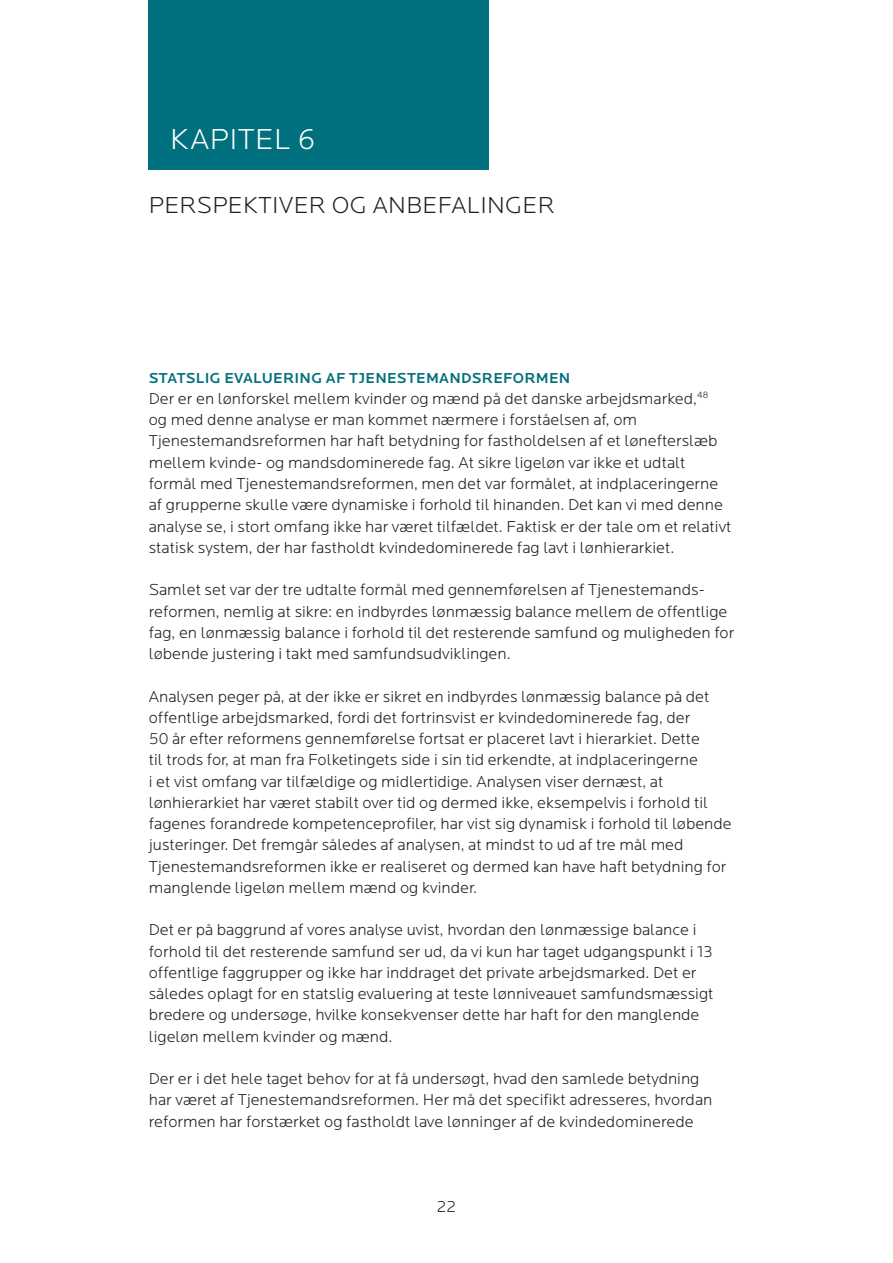
<style>
.page{position:relative;width:893px;height:1263px;background:#fff}
.page>*{position:absolute;margin:0;border:0;box-sizing:border-box;transform-origin:0 0}
.MR_1{font:300 30px "Locator";letter-spacing:.02em;color:#fff}
.MR_1_sort{font:300 24px "Locator";letter-spacing:.02em;color:#231f20}
.t1{font:300 16.5px/21.3px "Locator";color:#231f20}
.t2{font:500 15px "Locator";letter-spacing:.02em;color:#01707e}
</style>
<div class="page">
<div style="left:149px;top:0;width:340px;height:170px;background:#01707e"></div>
<h2 class="MR_1" style="left:170px;top:123px;width:147px">KAPITEL 6</h2>
<h2 class="MR_1_sort" style="left:149px;top:192px;width:407px">PERSPEKTIVER OG ANBEFALINGER</h2>
<h3 class="t2" style="left:149px;top:369px;width:423px">STATSLIG EVALUERING AF TJENESTEMANDSREFORMEN</h3>
<p class="t1" style="left:149px;top:388px;width:584px">Der er en lønforskel mellem kvinder og mænd på det danske arbejdsmarked,<sup>48<br></sup>og med denne analyse er man kommet nærmere i forståelsen af, om Tjenestemandsreformen har haft betydning for fastholdelsen af et lønefterslæb mellem kvinde- og mandsdominerede fag. At sikre ligeløn var ikke et udtalt formål med Tjenestemandsreformen, men det var formålet, at indplaceringerne af grupperne skulle være dynamiske i forhold til hinanden. Det kan vi med denne analyse se, i stort omfang ikke har været tilfældet. Faktisk er der tale om et relativt statisk system, der har fastholdt kvindedominerede fag lavt i lønhierarkiet.</p>
<p class="t1" style="left:149px;top:580px;width:587px">Samlet set var der tre udtalte formål med gennemførelsen af Tjenestemands&shy;reformen, nemlig at sikre: en indbyrdes lønmæssig balance mellem de offentlige fag, en lønmæssig balance i forhold til det resterende samfund og muligheden for løbende justering i takt med samfundsudviklingen.</p>
<p class="t1" style="left:149px;top:686px;width:584px">Analysen peger på, at der ikke er sikret en indbyrdes lønmæssig balance på det offentlige arbejdsmarked, fordi det fortrinsvist er kvindedominerede fag, der<br>50 år efter reformens gennemførelse fortsat er placeret lavt i hierarkiet. Dette<br>til trods for, at man fra Folketingets side i sin tid erkendte, at indplaceringerne<br>i et vist omfang var tilfældige og midlertidige. Analysen viser dernæst, at lønhierarkiet har været stabilt over tid og dermed ikke, eksempelvis i forhold til fagenes forandrede kompetenceprofiler, har vist sig dynamisk i forhold til løbende justeringer. Det fremgår således af analysen, at mindst to ud af tre mål med Tjenestemandsreformen ikke er realiseret og dermed kan have haft betydning for manglende ligeløn mellem mænd og kvinder.</p>
<p class="t1" style="left:149px;top:920px;width:566px">Det er på baggrund af vores analyse uvist, hvordan den lønmæssige balance i forhold til det resterende samfund ser ud, da vi kun har taget udgangspunkt i 13 offentlige faggrupper og ikke har inddraget det private arbejdsmarked. Det er således oplagt for en statslig evaluering at teste lønniveauet samfundsmæssigt bredere og undersøge, hvilke konsekvenser dette har haft for den manglende ligeløn mellem kvinder og mænd.</p>
<p class="t1" style="left:149px;top:1069px;width:565px">Der er i det hele taget behov for at få undersøgt, hvad den samlede betydning har været af Tjenestemandsreformen. Her må det specifikt adresseres, hvordan reformen har forstærket og fastholdt lave lønninger af de kvindedominerede</p>
<p class="t1" style="left:437px;top:1196px;width:21px">22</p>
</div>
